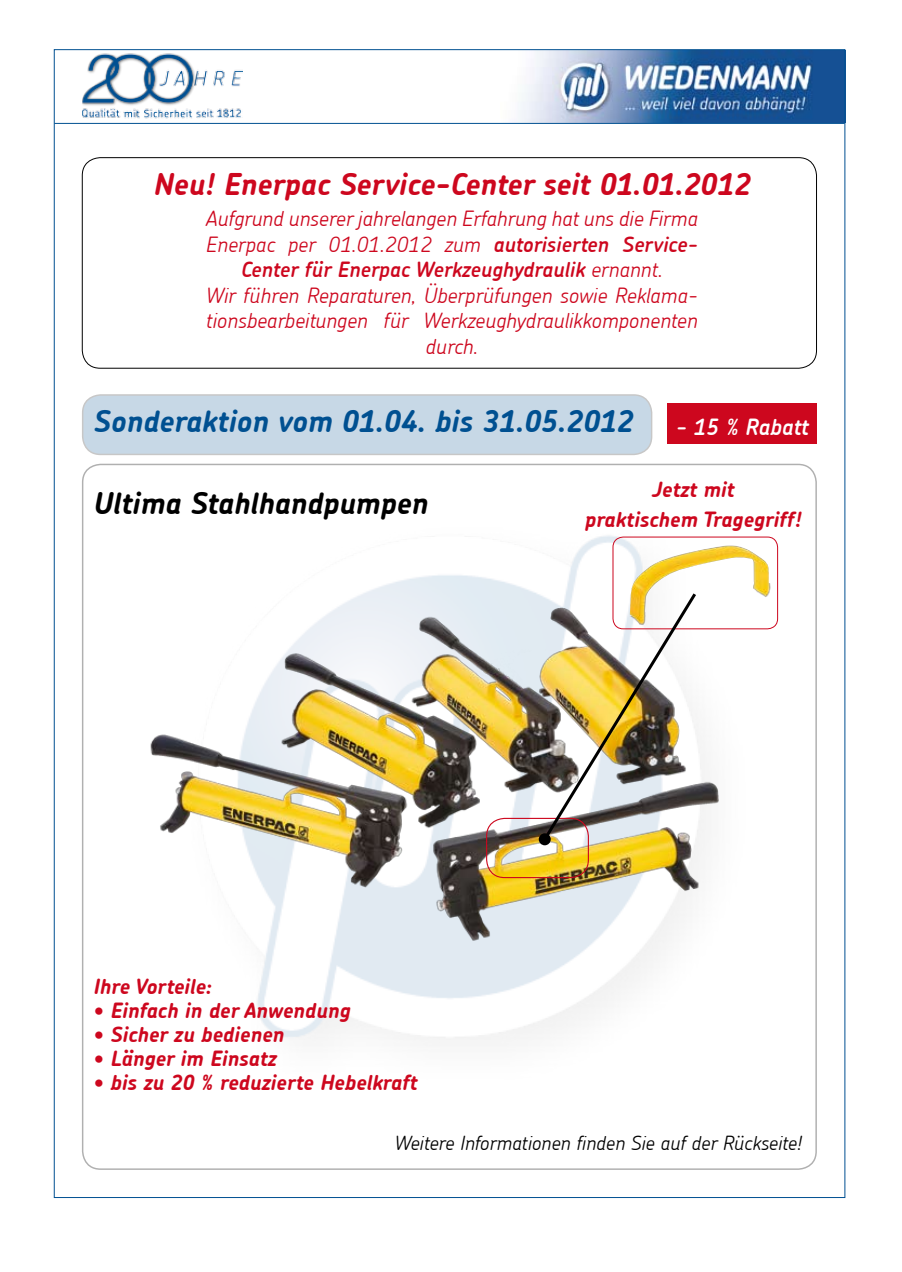
<style>
.page{position:relative;width:902px;height:1272px;background:#fff}
.page>*{position:absolute;margin:0;border:0;box-sizing:border-box;transform-origin:0 0}
.t1{font:italic 700 30px "Chevin";color:#cd071e}
.t2{font:italic 700 30px "Chevin";color:#005091}
.t3{font:italic 700 30px "Chevin";color:#000}
.t4{font:italic 600 22.35px "Chevin";letter-spacing:-.01em;color:#fff}
.t5{font:italic 300 21px/25.5px "Chevin";color:#cd071e;text-align:center}
.t6{font:italic 700 21px/30px "Chevin";color:#cd071e;text-align:center}
.t7{font:italic 300 19.5px "Chevin";color:#000}
.s1{font-weight:600}
</style>
<div class="page">
<img style="left:501px;top:51px;width:342px;height:72px">
<hr style="left:54px;top:123px;width:790px;height:1px;background:#005091">
<div style="left:82px;top:157px;width:734px;height:211px;border:1px solid #000;border-radius:18px"></div>
<img style="left:257px;top:535px;width:384px;height:508px">
<img style="left:82px;top:49px;width:160px;height:75px">
<div style="left:83px;top:395px;width:568px;height:59px;background:#c7d8e6;border-radius:18px"></div>
<div style="left:82px;top:394px;width:570px;height:61px;border:2px solid #000;border-radius:18px"></div>
<img style="left:150px;top:567px;width:608px;height:404px">
<img style="left:613px;top:537px;width:164px;height:92px">
<div style="left:612px;top:536px;width:165px;height:93px;border:1px solid #cd071e;border-radius:10px"></div>
<div style="left:486px;top:817px;width:103px;height:61px;border:1px solid #cd071e;border-radius:18px"></div>
<img style="left:540px;top:590px;width:158px;height:253px">
<div style="left:538px;top:833px;width:12px;height:12px;background:#000;border-radius:50%"></div>
<div style="left:667px;top:403px;width:149px;height:40px;background:#cd071e"></div>
<h1 class="t1" style="left:153px;top:165px;width:598px">Neu! Enerpac Service-Center seit 01.01.2012</h1>
<p class="t5" style="left:206px;top:206px;width:493px">Aufgrund unserer jahrelangen Erfahrung hat uns die Firma Enerpac per 01.01.2012 zum <span class="s1">autorisierten Service-Center für Enerpac Werkzeughydraulik</span> ernannt.<br>Wir führen Reparaturen, Überprüfungen sowie Reklama&shy;tionsbearbeitungen für Werkzeughydraulikkomponenten durch.</p>
<h1 class="t2" style="left:94px;top:402px;width:541px">Sonderaktion vom 01.04. bis 31.05.2012</h1>
<p class="t4" style="left:676px;top:412px;width:134px">- 15 % Rabatt</p>
<h1 class="t3" style="left:94px;top:483px;width:336px">Ultima Stahlhandpumpen</h1>
<p class="t6" style="left:584px;top:473px;width:218px">Jetzt mit<br>praktischem Tragegriff!</p>
<p class="t6" style="left:94px;top:971px;width:120px">Ihre Vorteile:</p>
<p class="t6" style="left:94px;top:995px;width:258px">• Einfach in der Anwendung</p>
<p class="t6" style="left:94px;top:1019px;width:192px">• Sicher zu bedienen</p>
<p class="t6" style="left:94px;top:1043px;width:184px">• Länger im Einsatz</p>
<p class="t6" style="left:94px;top:1067px;width:325px">• bis zu 20 % reduzierte Hebelkraft</p>
<p class="t7" style="left:394px;top:1130px;width:409px">Weitere Informationen finden Sie auf der Rückseite!</p>
</div>
